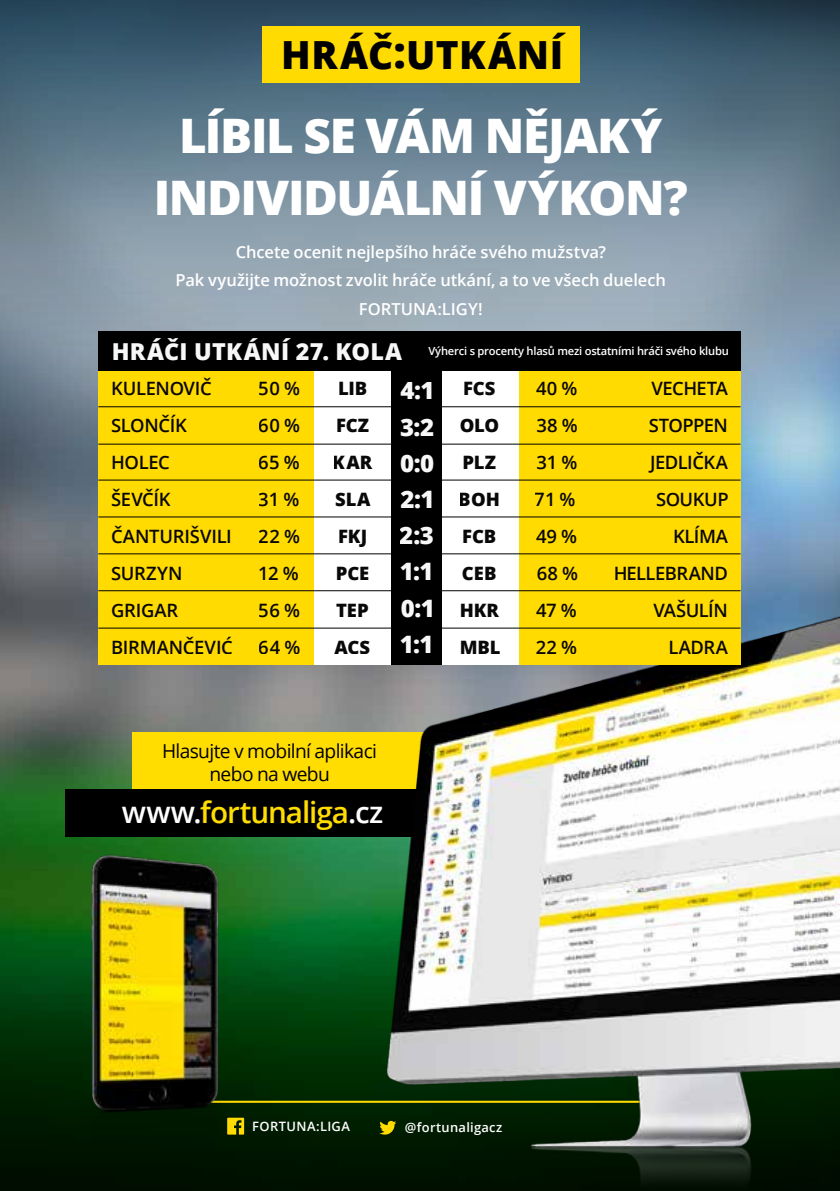
<style>
.page{position:relative;width:840px;height:1191px;background:#fff}
.page>*{position:absolute;margin:0;border:0;box-sizing:border-box;transform-origin:0 0}
.t1{font:800 47.6px/62.4px "Open Sans";letter-spacing:-.03em;color:#fff;text-align:center}
.t2{font:800 38.8px "Open Sans";letter-spacing:.01em;color:#000}
.t3{font:600 29.6px "Open Sans";letter-spacing:-.035em;color:#fd0}
.t4{font:800 24px/36.2px "Open Sans";color:#fff;text-align:justify}
.t5{font:19.2px/22.6px "Open Sans";letter-spacing:-.03em;color:#000;text-align:center}
.t6{font:600 18.4px/37px "Open Sans";letter-spacing:-.02em;color:#000}
.t7{font:800 18.4px/37px "Open Sans";letter-spacing:-.005em;color:#000}
.t8{font:600 18.4px/37px "Open Sans";color:#000}
.t9{font:600 16.6px/28.8px "Open Sans";letter-spacing:-.005em;color:#fff;text-align:center}
.t10{font:600 13px "Open Sans";letter-spacing:.025em;color:#fff}
.t11{font:600 11.2px "Open Sans";letter-spacing:-.02em;color:#fff}
.s1{font-size:43.4px}
.s2{font-weight:800;font-size:23.4px}
.s3{color:#fff}
</style>
<div class="page">
<img style="left:0;top:573px;width:286px;height:355px">
<div style="left:0;top:928px;width:839px;height:263px;background:linear-gradient(to bottom,#006019,#020500)"></div>
<svg style="left:0;top:0;width:839px;height:573px;background:#6e8696"></svg>
<hr style="left:106px;top:1100px;width:548px;height:2px;background:#fd0">
<svg style="left:227px;top:1117px;width:17px;height:17px"></svg>
<div style="left:262px;top:26px;width:317px;height:56px;background:#ffdb02"></div>
<div style="left:65px;top:789px;width:361px;height:47px;background:#000"></div>
<div style="left:132px;top:732px;width:338px;height:57px;background:#fd0"></div>
<img style="left:45px;top:851px;width:182px;height:302px">
<img style="left:286px;top:559px;width:553px;height:632px">
<div style="left:98px;top:370px;width:642px;height:37px;background:#ffdb02"></div>
<div style="left:98px;top:407px;width:642px;height:36px;background:#ffdb02"></div>
<div style="left:98px;top:444px;width:642px;height:36px;background:#ffdb02"></div>
<div style="left:98px;top:480px;width:642px;height:37px;background:#ffdb02"></div>
<div style="left:98px;top:517px;width:642px;height:37px;background:#ffdb02"></div>
<div style="left:98px;top:554px;width:642px;height:37px;background:#ffdb02"></div>
<div style="left:98px;top:591px;width:642px;height:37px;background:#ffdb02"></div>
<div style="left:98px;top:628px;width:642px;height:37px;background:#ffdb02"></div>
<div style="left:314px;top:370px;width:80px;height:295px;background:#fff"></div>
<div style="left:438px;top:370px;width:80px;height:295px;background:#fff"></div>
<hr style="left:98px;top:406px;width:642px;height:1px;background:#000">
<hr style="left:98px;top:444px;width:642px;height:1px;background:#000">
<hr style="left:98px;top:479px;width:642px;height:1px;background:#000">
<hr style="left:98px;top:516px;width:642px;height:1px;background:#000">
<hr style="left:98px;top:553px;width:642px;height:1px;background:#000">
<hr style="left:98px;top:590px;width:642px;height:1px;background:#000">
<hr style="left:98px;top:627px;width:642px;height:1px;background:#000">
<div style="left:391px;top:370px;width:50px;height:295px;background:#000"></div>
<div style="left:98px;top:331px;width:642px;height:40px;background:#000"></div>
<h2 class="t2" style="left:281px;top:26px;width:283px">HRÁČ<span class="s1">:</span>UTKÁNÍ</h2>
<h1 class="t1" style="left:154px;top:102px;width:535px">LÍBIL SE VÁM NĚJAKÝ<br>INDIVIDUÁLNÍ VÝKON?</h1>
<p class="t9" style="left:175px;top:237px;width:491px">Chcete ocenit nejlepšího hráče svého mužstva?<br>Pak využijte možnost zvolit hráče utkání, a to ve všech duelech<br>FORTUNA:LIGY!</p>
<p class="t11" style="left:112px;top:343px;width:618px"><span class="s2">HRÁČI UTKÁNÍ 27. KOLA</span> Výherci s procenty hlasů mezi ostatními hráči svého klubu</p>
<p class="t6" style="left:111px;top:369px;width:123px">KULENOVIČ<br>SLONČÍK<br>HOLEC<br>ŠEVČÍK<br>ČANTURIŠVILI<br>SURZYN<br>GRIGAR<br>BIRMANČEVIĆ</p>
<p class="t7" style="left:333px;top:369px;width:41px">LIB<br>FCZ<br>KAR<br>SLA<br>FKJ<br>PCE<br>TEP<br>ACS</p>
<p class="t7" style="left:458px;top:369px;width:43px">FCS<br>OLO<br>PLZ<br>BOH<br>FCB<br>CEB<br>HKR<br>MBL</p>
<p class="t6" style="left:258px;top:369px;width:43px;text-align:justify">50 % 60 % 65 % 31 % 22 % 12 % 56 % 64 %</p>
<p class="t8" style="left:534px;top:369px;width:45px">40 %<br>38 %<br>31 %<br>71 %<br>49 %<br>68 %<br>47 %<br>22 %</p>
<p class="t6" style="left:612px;top:369px;width:117px;text-align:right">VECHETA<br>STOPPEN<br>JEDLIČKA<br>SOUKUP<br>KLÍMA<br>HELLEBRAND<br>VAŠULÍN<br>LADRA</p>
<h3 class="t4" style="left:399px;top:371px;width:37px">4:1<br>3:2<br>0:0<br>2:1<br>2:3<br>1:1<br>0:1<br>1:1</h3>
<p class="t5" style="left:162px;top:739px;width:216px">Hlasujte v mobilní aplikaci nebo na webu</p>
<h3 class="t3" style="left:122px;top:791px;width:263px"><span class="s3">www.</span>fortunaliga<span class="s3">.cz</span></h3>
<p class="t10" style="left:252px;top:1117px;width:99px">FORTUNA:LIGA</p>
<p class="t10" style="left:404px;top:1118px;width:99px">@fortunaligacz</p>
</div>
